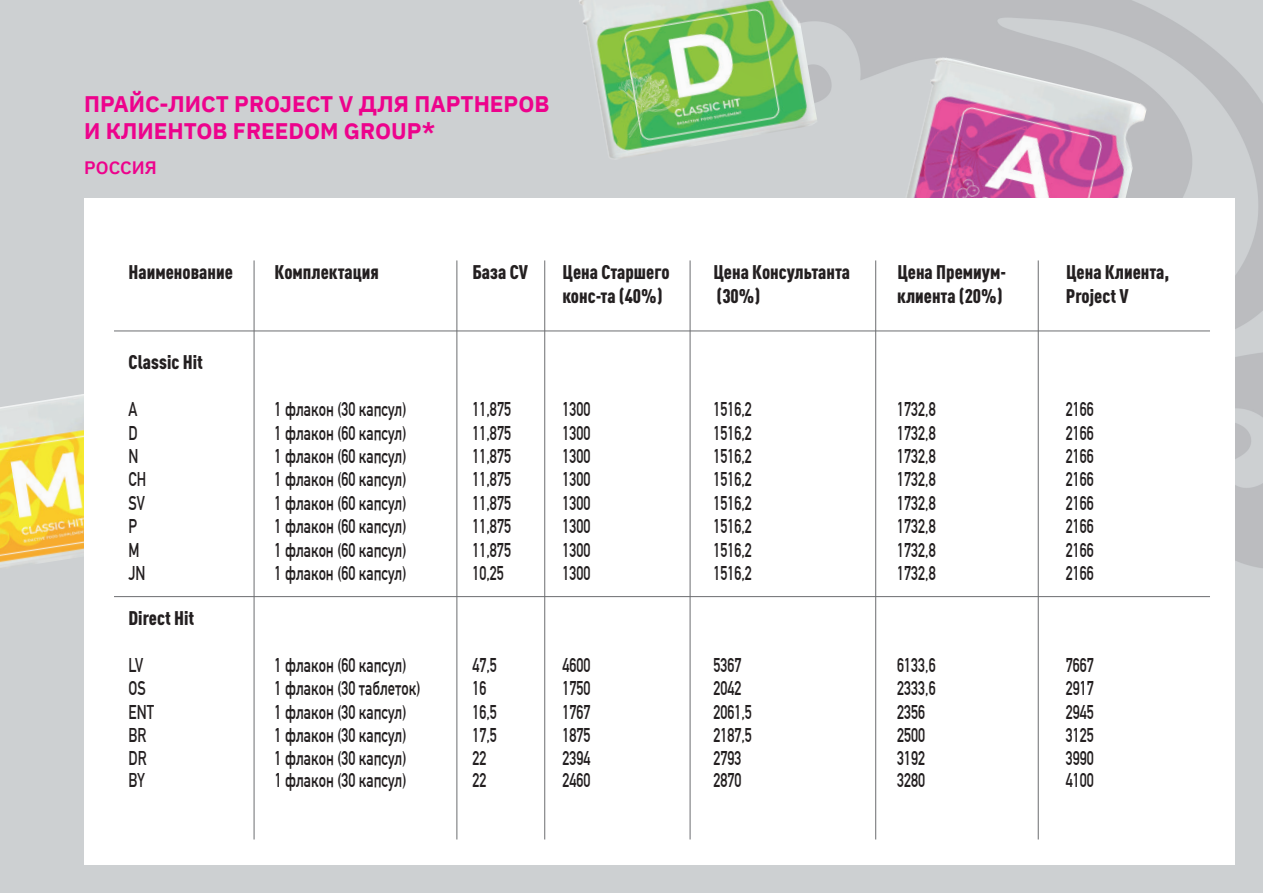
<style>
.page{position:relative;width:1263px;height:893px;background:#fff}
.page>*{position:absolute;margin:0;border:0;box-sizing:border-box;transform-origin:0 0}
.t1{font:700 22.5px/27px "IBM Plex Sans";color:#ed028c}
.t2{font:700 19.5px "DIN Alternate";color:#231f20;scale:.75 1}
.t3{font:900 condensed 19.5px "DIN Pro";color:#231f20}
.t4{font:600 18px "IBM Plex Sans";letter-spacing:.005em;color:#ed028c}
</style>
<div class="page">
<img style="left:0;top:386px;width:84px;height:184px">
<img style="left:578px;top:0;width:240px;height:161px">
<img style="left:898px;top:55px;width:249px;height:143px">
<hr style="left:114px;top:331px;width:1096px;height:1px;background:#6c6d70">
<hr style="left:114px;top:596px;width:1096px;height:1px;background:#6c6d70">
<hr style="left:254px;top:260px;width:1px;height:579px;background:#6c6d70">
<hr style="left:456px;top:260px;width:1px;height:579px;background:#6c6d70">
<hr style="left:544px;top:260px;width:1px;height:579px;background:#6c6d70">
<hr style="left:875px;top:260px;width:1px;height:579px;background:#6c6d70">
<hr style="left:690px;top:260px;width:1px;height:579px;background:#6c6d70">
<hr style="left:1038px;top:260px;width:1px;height:579px;background:#6c6d70">
<p class="t1" style="left:84px;top:89px;width:467px">ПРАЙС-ЛИСТ PROJECT V ДЛЯ ПАРТНЕРОВ<br>И КЛИЕНТОВ FREEDOM GROUP*</p>
<p class="t4" style="left:84px;top:153px;width:74px">РОССИЯ</p>
<p class="t3" style="left:129px;top:257px;width:106px">Наименование</p>
<p class="t3" style="left:275px;top:257px;width:106px">Комплектация</p>
<p class="t3" style="left:472px;top:257px;width:57px">База CV</p>
<p class="t3" style="left:562px;top:257px;width:109px">Цена Старшего</p>
<p class="t3" style="left:713px;top:257px;width:138px">Цена Консультанта</p>
<p class="t3" style="left:897px;top:257px;width:110px">Цена Премиум-</p>
<p class="t3" style="left:1066px;top:257px;width:105px">Цена Клиента,</p>
<p class="t3" style="left:562px;top:281px;width:101px">конс-та (40%)</p>
<p class="t3" style="left:717px;top:281px;width:45px">(30%)</p>
<p class="t3" style="left:897px;top:281px;width:107px">клиента (20%)</p>
<p class="t3" style="left:1066px;top:281px;width:64px">Project V</p>
<p class="t3" style="left:129px;top:347px;width:76px">Classic Hit</p>
<p class="t2" style="left:129px;top:394px;width:13px">A</p>
<p class="t2" style="left:275px;top:394px;width:177px">1 флакон (30 капсул)</p>
<p class="t2" style="left:472px;top:394px;width:53px">11,875</p>
<p class="t2" style="left:562px;top:394px;width:39px">1300</p>
<p class="t2" style="left:713px;top:394px;width:53px">1516,2</p>
<p class="t2" style="left:897px;top:394px;width:53px">1732,8</p>
<p class="t2" style="left:1066px;top:394px;width:39px">2166</p>
<p class="t2" style="left:129px;top:418px;width:14px">D</p>
<p class="t2" style="left:275px;top:418px;width:177px">1 флакон (60 капсул)</p>
<p class="t2" style="left:472px;top:418px;width:53px">11,875</p>
<p class="t2" style="left:562px;top:418px;width:39px">1300</p>
<p class="t2" style="left:713px;top:418px;width:53px">1516,2</p>
<p class="t2" style="left:897px;top:418px;width:53px">1732,8</p>
<p class="t2" style="left:1066px;top:418px;width:39px">2166</p>
<p class="t2" style="left:129px;top:441px;width:15px">N</p>
<p class="t2" style="left:275px;top:441px;width:177px">1 флакон (60 капсул)</p>
<p class="t2" style="left:472px;top:441px;width:53px">11,875</p>
<p class="t2" style="left:562px;top:441px;width:39px">1300</p>
<p class="t2" style="left:713px;top:441px;width:53px">1516,2</p>
<p class="t2" style="left:897px;top:441px;width:53px">1732,8</p>
<p class="t2" style="left:1066px;top:441px;width:39px">2166</p>
<p class="t2" style="left:129px;top:465px;width:25px">CH</p>
<p class="t2" style="left:275px;top:465px;width:177px">1 флакон (60 капсул)</p>
<p class="t2" style="left:472px;top:465px;width:53px">11,875</p>
<p class="t2" style="left:562px;top:465px;width:39px">1300</p>
<p class="t2" style="left:713px;top:465px;width:53px">1516,2</p>
<p class="t2" style="left:897px;top:465px;width:53px">1732,8</p>
<p class="t2" style="left:1066px;top:465px;width:39px">2166</p>
<p class="t2" style="left:129px;top:488px;width:24px">SV</p>
<p class="t2" style="left:275px;top:488px;width:177px">1 флакон (60 капсул)</p>
<p class="t2" style="left:472px;top:488px;width:53px">11,875</p>
<p class="t2" style="left:562px;top:488px;width:39px">1300</p>
<p class="t2" style="left:713px;top:488px;width:53px">1516,2</p>
<p class="t2" style="left:897px;top:488px;width:53px">1732,8</p>
<p class="t2" style="left:1066px;top:488px;width:39px">2166</p>
<p class="t2" style="left:129px;top:511px;width:13px">P</p>
<p class="t2" style="left:275px;top:511px;width:177px">1 флакон (60 капсул)</p>
<p class="t2" style="left:472px;top:511px;width:53px">11,875</p>
<p class="t2" style="left:562px;top:511px;width:39px">1300</p>
<p class="t2" style="left:713px;top:511px;width:53px">1516,2</p>
<p class="t2" style="left:897px;top:511px;width:53px">1732,8</p>
<p class="t2" style="left:1066px;top:511px;width:39px">2166</p>
<p class="t2" style="left:129px;top:535px;width:16px">M</p>
<p class="t2" style="left:275px;top:535px;width:177px">1 флакон (60 капсул)</p>
<p class="t2" style="left:472px;top:535px;width:53px">11,875</p>
<p class="t2" style="left:562px;top:535px;width:39px">1300</p>
<p class="t2" style="left:713px;top:535px;width:53px">1516,2</p>
<p class="t2" style="left:897px;top:535px;width:53px">1732,8</p>
<p class="t2" style="left:1066px;top:535px;width:39px">2166</p>
<p class="t2" style="left:129px;top:558px;width:24px">JN</p>
<p class="t2" style="left:275px;top:558px;width:177px">1 флакон (60 капсул)</p>
<p class="t2" style="left:472px;top:558px;width:44px">10,25</p>
<p class="t2" style="left:562px;top:558px;width:39px">1300</p>
<p class="t2" style="left:713px;top:558px;width:53px">1516,2</p>
<p class="t2" style="left:897px;top:558px;width:53px">1732,8</p>
<p class="t2" style="left:1066px;top:558px;width:39px">2166</p>
<p class="t3" style="left:129px;top:603px;width:67px">Direct Hit</p>
<p class="t2" style="left:129px;top:650px;width:21px">LV</p>
<p class="t2" style="left:275px;top:650px;width:177px">1 флакон (60 капсул)</p>
<p class="t2" style="left:472px;top:650px;width:34px">47,5</p>
<p class="t2" style="left:562px;top:650px;width:39px">4600</p>
<p class="t2" style="left:713px;top:650px;width:39px">5367</p>
<p class="t2" style="left:897px;top:650px;width:53px">6133,6</p>
<p class="t2" style="left:1066px;top:650px;width:39px">7667</p>
<p class="t2" style="left:129px;top:673px;width:25px">OS</p>
<p class="t2" style="left:275px;top:673px;width:196px">1 флакон (30 таблеток)</p>
<p class="t2" style="left:472px;top:673px;width:20px">16</p>
<p class="t2" style="left:562px;top:673px;width:39px">1750</p>
<p class="t2" style="left:713px;top:673px;width:39px">2042</p>
<p class="t2" style="left:897px;top:673px;width:53px">2333,6</p>
<p class="t2" style="left:1066px;top:673px;width:39px">2917</p>
<p class="t2" style="left:129px;top:697px;width:35px">ENT</p>
<p class="t2" style="left:275px;top:697px;width:177px">1 флакон (30 капсул)</p>
<p class="t2" style="left:472px;top:697px;width:34px">16,5</p>
<p class="t2" style="left:562px;top:697px;width:39px">1767</p>
<p class="t2" style="left:713px;top:697px;width:53px">2061,5</p>
<p class="t2" style="left:897px;top:697px;width:39px">2356</p>
<p class="t2" style="left:1066px;top:697px;width:39px">2945</p>
<p class="t2" style="left:129px;top:720px;width:25px">BR</p>
<p class="t2" style="left:275px;top:720px;width:177px">1 флакон (30 капсул)</p>
<p class="t2" style="left:472px;top:720px;width:34px">17,5</p>
<p class="t2" style="left:562px;top:720px;width:39px">1875</p>
<p class="t2" style="left:713px;top:720px;width:53px">2187,5</p>
<p class="t2" style="left:897px;top:720px;width:39px">2500</p>
<p class="t2" style="left:1066px;top:720px;width:39px">3125</p>
<p class="t2" style="left:129px;top:744px;width:26px">DR</p>
<p class="t2" style="left:275px;top:744px;width:177px">1 флакон (30 капсул)</p>
<p class="t2" style="left:472px;top:744px;width:20px">22</p>
<p class="t2" style="left:562px;top:744px;width:39px">2394</p>
<p class="t2" style="left:713px;top:744px;width:39px">2793</p>
<p class="t2" style="left:897px;top:744px;width:39px">3192</p>
<p class="t2" style="left:1066px;top:744px;width:39px">3990</p>
<p class="t2" style="left:129px;top:765px;width:23px">BY</p>
<p class="t2" style="left:275px;top:765px;width:177px">1 флакон (30 капсул)</p>
<p class="t2" style="left:472px;top:765px;width:20px">22</p>
<p class="t2" style="left:562px;top:765px;width:39px">2460</p>
<p class="t2" style="left:713px;top:765px;width:39px">2870</p>
<p class="t2" style="left:897px;top:765px;width:39px">3280</p>
<p class="t2" style="left:1066px;top:765px;width:39px">4100</p>
</div>
